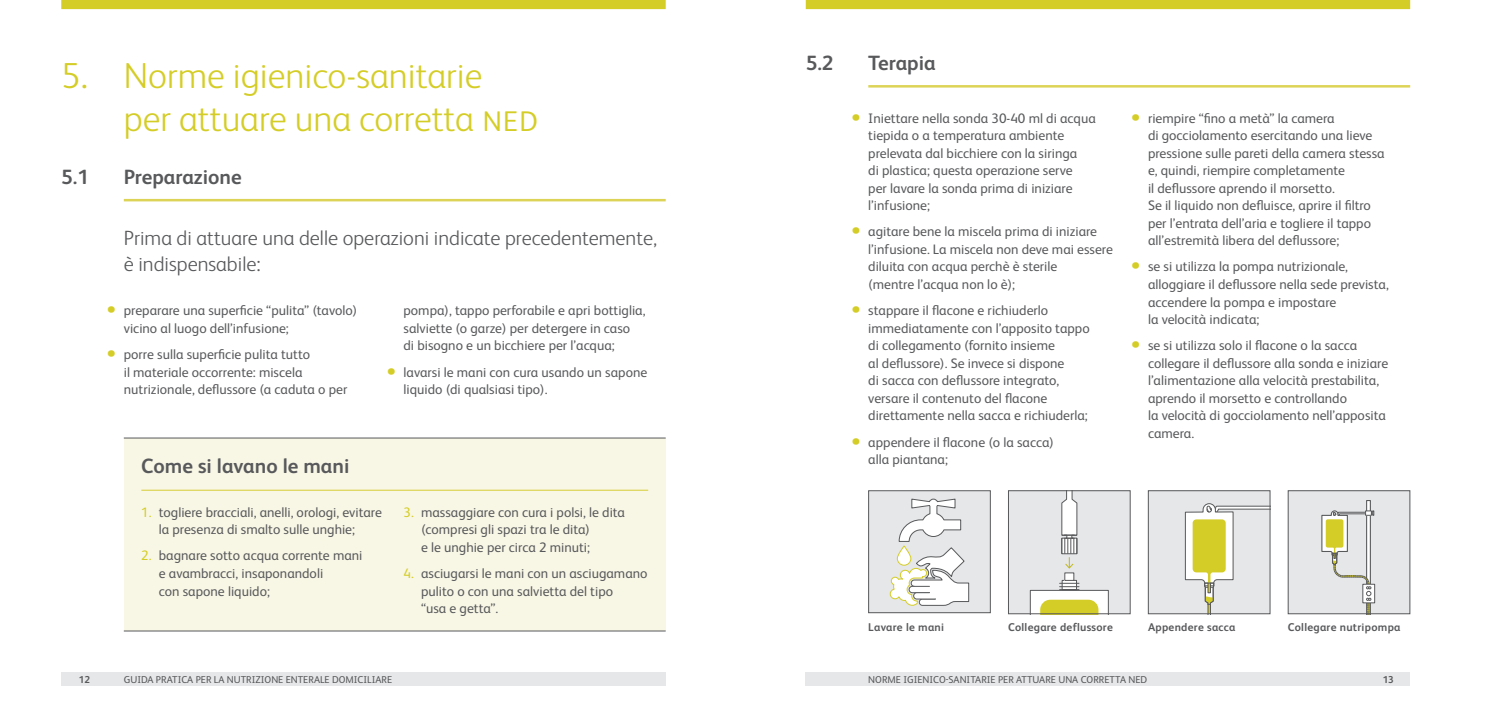
<style>
.page{position:relative;width:1489px;height:727px;background:#fff}
.page>*{position:absolute;margin:0;border:0;box-sizing:border-box;transform-origin:0 0}
.t1{font:300 36.25px/43.8px "FS Albert Pro";color:#d5cd27}
.t2{font:300 20.62px/26.2px "FS Albert Pro";color:#58595b}
.t3{font:700 20.62px "FS Albert Pro";color:#58595b}
.t4{font:13.75px/17.5px "FS Albert Pro";color:#58595b}
.t5{font:700 11.25px "FS Albert Pro";letter-spacing:.025em;color:#58595b}
.t6{font:10px "FS Albert Pro";color:#58595b}
.t7{font:700 10px "FS Albert Pro";color:#58595b}
.s1{font-size:20.62px;color:#d5cd27}
.s2{color:#d5cd27}
</style>
<div class="page">
<div style="left:805px;top:672px;width:604px;height:13px;background:#e6e7e8"></div>
<div style="left:805px;top:0;width:604px;height:9px;background:#d5cd27"></div>
<div style="left:61px;top:672px;width:604px;height:13px;background:#e6e7e8"></div>
<div style="left:61px;top:0;width:604px;height:9px;background:#d5cd27"></div>
<div style="left:124px;top:438px;width:541px;height:192px;background:#f8f7e6"></div>
<div style="left:868px;top:490px;width:122px;height:122px;background:#e6e7e8"></div>
<svg style="left:889px;top:498px;width:80px;height:108px"></svg>
<svg style="left:897px;top:546px;width:13px;height:19px"></svg>
<div style="left:896px;top:545px;width:15px;height:20px;border:1px solid #d5cd27;border-radius:7px"></div>
<div style="left:868px;top:490px;width:122px;height:122px;border:1px solid #58595b"></div>
<div style="left:1008px;top:490px;width:122px;height:123px;background:#e6e7e8"></div>
<div style="left:1062px;top:580px;width:14px;height:9px;background:#fff"></div>
<div style="left:1061px;top:579px;width:15px;height:11px;border:1px solid #58595b"></div>
<svg style="left:1061px;top:492px;width:16px;height:76px"></svg>
<div style="left:1064px;top:572px;width:9px;height:8px;background:#fff"></div>
<div style="left:1064px;top:572px;width:10px;height:8px;border:1px solid #58595b"></div>
<svg style="left:1029px;top:582px;width:79px;height:30px"></svg>
<div style="left:1008px;top:490px;width:122px;height:124px;border:1px solid #58595b"></div>
<div style="left:1148px;top:490px;width:121px;height:123px;background:#e6e7e8"></div>
<svg style="left:1184px;top:503px;width:84px;height:109px"></svg>
<div style="left:1147px;top:490px;width:123px;height:124px;border:1px solid #58595b"></div>
<div style="left:1287px;top:490px;width:122px;height:123px;background:#e6e7e8"></div>
<svg style="left:1320px;top:500px;width:53px;height:115px"></svg>
<div style="left:1287px;top:490px;width:122px;height:124px;border:1px solid #58595b"></div>
<hr style="left:124px;top:437px;width:541px;height:1px;background:#58595b">
<hr style="left:141px;top:489px;width:507px;height:1px;background:#ddd457">
<hr style="left:124px;top:630px;width:541px;height:1px;background:#58595b">
<hr style="left:868px;top:85px;width:541px;height:2px;background:#ddd457">
<hr style="left:124px;top:199px;width:541px;height:2px;background:#ddd457">
<h1 class="t1" style="left:124px;top:51px;width:415px;text-indent:-62px">5. Norme igienico-sanitarie per attuare una corretta ned</h1>
<h2 class="t3" style="left:61px;top:162px;width:29px">5.1</h2>
<h2 class="t3" style="left:124px;top:162px;width:119px">Preparazione</h2>
<h2 class="t2" style="left:124px;top:224px;width:534px">Prima di attuare una delle operazioni indicate precedentemente, è indispensabile:</h2>
<p class="t4" style="left:124px;top:301px;width:235px;text-indent:-18px"><span class="s1">•</span> preparare una superficie “pulita” (tavolo) vicino al luogo dell’infusione;</p>
<p class="t4" style="left:124px;top:344px;width:225px;text-indent:-18px"><span class="s1">•</span> porre sulla superficie pulita tutto<br>il materiale occorrente: miscela nutrizionale, deflussore (a caduta o per</p>
<p class="t4" style="left:403px;top:301px;width:243px">pompa), tappo perforabile e apri bottiglia, salviette (o garze) per detergere in caso<br>di bisogno e un bicchiere per l’acqua;</p>
<p class="t4" style="left:403px;top:362px;width:245px;text-indent:-18px"><span class="s1">•</span> lavarsi le mani con cura usando un sapone liquido (di qualsiasi tipo).</p>
<h2 class="t3" style="left:141px;top:451px;width:210px">Come si lavano le mani</h2>
<p class="t4" style="left:159px;top:502px;width:225px;text-indent:-18px"><span class="s2">1.</span> togliere bracciali, anelli, orologi, evitare la presenza di smalto sulle unghie;</p>
<p class="t4" style="left:159px;top:546px;width:205px;text-indent:-18px"><span class="s2">2.</span> bagnare sotto acqua corrente mani e avambracci, insaponandoli<br>con sapone liquido;</p>
<p class="t4" style="left:421px;top:502px;width:205px;text-indent:-18px"><span class="s2">3.</span> massaggiare con cura i polsi, le dita (compresi gli spazi tra le dita)<br>e le unghie per circa 2 minuti;</p>
<p class="t4" style="left:421px;top:563px;width:228px;text-indent:-18px"><span class="s2">4.</span> asciugarsi le mani con un asciugamano pulito o con una salvietta del tipo<br>“usa e getta”.</p>
<h2 class="t3" style="left:805px;top:48px;width:29px">5.2</h2>
<h2 class="t3" style="left:868px;top:48px;width:69px">Terapia</h2>
<p class="t4" style="left:868px;top:108px;width:229px;text-indent:-17px"><span class="s1">•</span> Iniettare nella sonda 30-40 ml di acqua tiepida o a temperatura ambiente prelevata dal bicchiere con la siringa<br>di plastica; questa operazione serve<br>per lavare la sonda prima di iniziare l’infusione;</p>
<p class="t4" style="left:868px;top:222px;width:246px;text-indent:-18px"><span class="s1">•</span> agitare bene la miscela prima di iniziare l’infusione. La miscela non deve mai essere diluita con acqua perchè è sterile<br>(mentre l’acqua non lo è);</p>
<p class="t4" style="left:868px;top:301px;width:223px;text-indent:-18px"><span class="s1">•</span> stappare il flacone e richiuderlo immediatamente con l’apposito tappo di collegamento (fornito insieme<br>al deflussore). Se invece si dispone<br>di sacca con deflussore integrato, versare il contenuto del flacone direttamente nella sacca e richiuderla;</p>
<p class="t4" style="left:868px;top:432px;width:187px;text-indent:-18px"><span class="s1">•</span> appendere il flacone (o la sacca) alla piantana;</p>
<p class="t4" style="left:1147px;top:108px;width:238px;text-indent:-18px"><span class="s1">•</span> riempire “fino a metà” la camera<br>di gocciolamento esercitando una lieve pressione sulle pareti della camera stessa e, quindi, riempire completamente<br>il deflussore aprendo il morsetto.<br>Se il liquido non defluisce, aprire il filtro per l’entrata dell’aria e togliere il tappo all’estremità libera del deflussore;</p>
<p class="t4" style="left:1147px;top:257px;width:242px;text-indent:-18px"><span class="s1">•</span> se si utilizza la pompa nutrizionale, alloggiare il deflussore nella sede prevista, accendere la pompa e impostare<br>la velocità indicata;</p>
<p class="t4" style="left:1147px;top:336px;width:242px;text-indent:-18px"><span class="s1">•</span> se si utilizza solo il flacone o la sacca collegare il deflussore alla sonda e iniziare l’alimentazione alla velocità prestabilita, aprendo il morsetto e controllando<br>la velocità di gocciolamento nell’apposita camera.</p>
<p class="t5" style="left:868px;top:618px;width:77px">Lavare le mani</p>
<p class="t5" style="left:1008px;top:618px;width:106px">Collegare deflussore</p>
<p class="t5" style="left:1147px;top:618px;width:89px">Appendere sacca</p>
<p class="t5" style="left:1287px;top:618px;width:114px">Collegare nutripompa</p>
<p class="t7" style="left:79px;top:672px;width:13px">12</p>
<p class="t6" style="left:124px;top:671px;width:270px">guida pratica per la nutrizione enterale domiciliare</p>
<p class="t6" style="left:868px;top:671px;width:280px">norme igienico-sanitarie per attuare una corretta ned</p>
<p class="t7" style="left:1382px;top:672px;width:13px">13</p>
</div>
